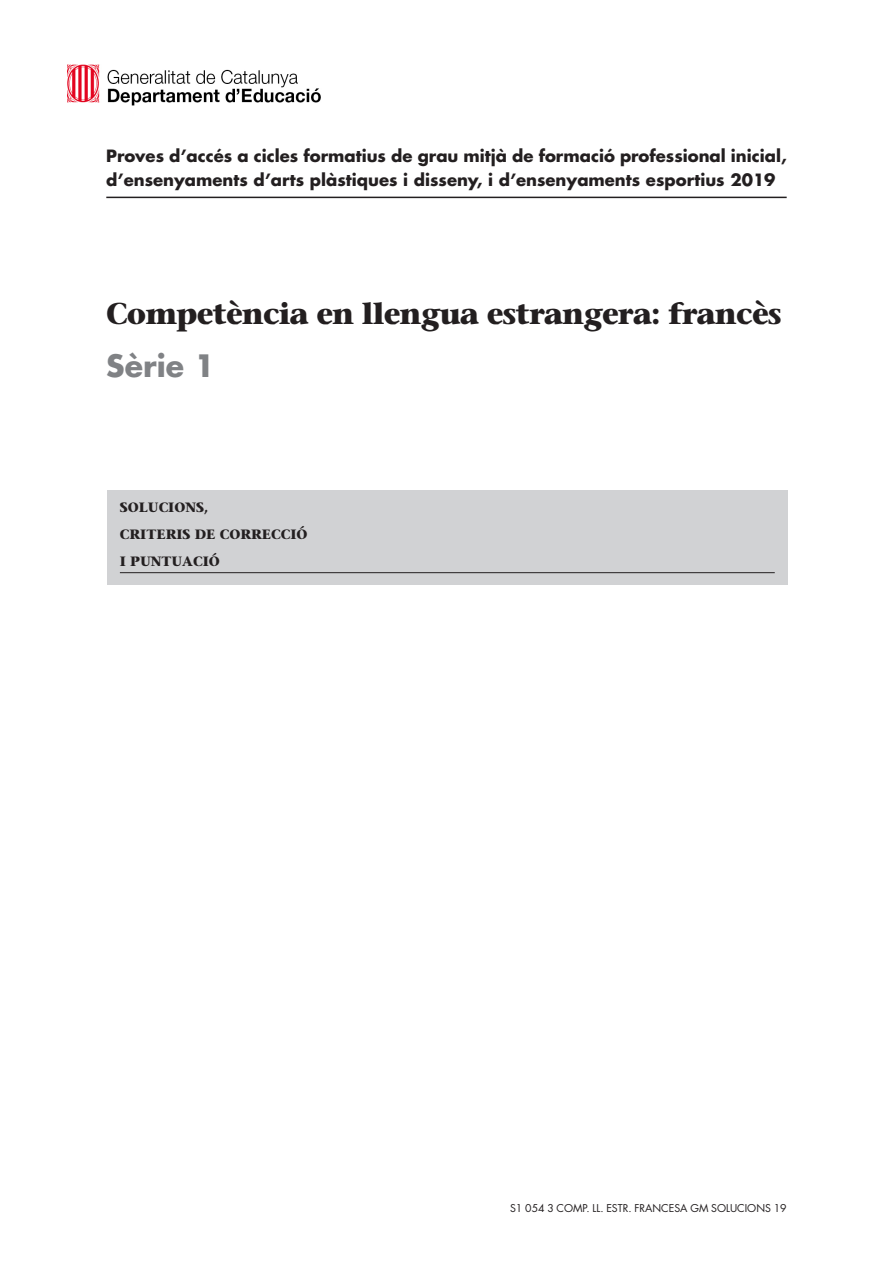
<style>
.page{position:relative;width:893px;height:1263px;background:#fff}
.page>*{position:absolute;margin:0;border:0;box-sizing:border-box;transform-origin:0 0}
.t1{font:700 30px "Stone Serif";letter-spacing:-.03em;color:#231f20}
.t2{font:700 30px "Futura";color:#808285}
.t3{font:700 16.5px/24px "Futura";color:#231f20}
.t4{font:700 13.5px/27px "Stone Serif";color:#231f20}
.t5{font:10.5px "Futura";color:#231f20}
</style>
<div class="page">
<hr style="left:106px;top:197px;width:681px;height:1px;background:#231f20">
<div style="left:107px;top:490px;width:680px;height:95px;background:#d1d2d4"></div>
<hr style="left:120px;top:572px;width:655px;height:1px;background:#231f20">
<img style="left:68px;top:65px;width:253px;height:41px">
<p class="t3" style="left:106px;top:144px;width:682px">Proves d’accés a cicles formatius de grau mitjà de formació professional inicial, d’ensenyaments d’arts plàstiques i disseny, i d’ensenyaments esportius 2019</p>
<h1 class="t1" style="left:106px;top:294px;width:677px">Competència en llengua estrangera: francès</h1>
<h1 class="t2" style="left:106px;top:345px;width:110px">Sèrie 1</h1>
<p class="t4" style="left:120px;top:494px;width:189px">SOLUCIONS,<br>CRITERIS DE CORRECCIÓ<br>I PUNTUACIÓ</p>
<p class="t5" style="left:510px;top:1201px;width:278px">S1 054 3 COMP. LL. ESTR. FRANCESA GM SOLUCIONS 19</p>
</div>
